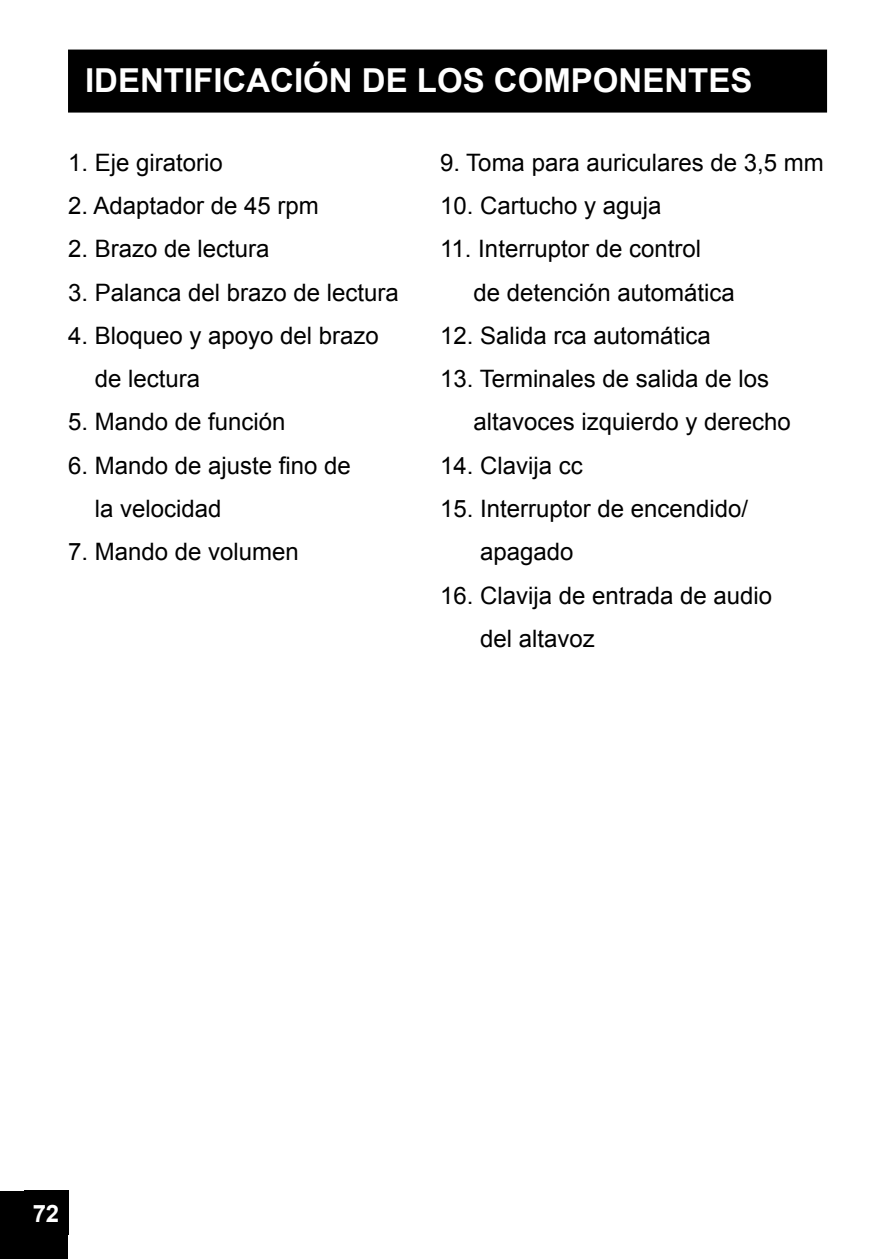
<style>
.page{position:relative;width:893px;height:1259px;background:#fff}
.page>*{position:absolute;margin:0;border:0;box-sizing:border-box;transform-origin:0 0}
.t1{font:700 33px "Arial";color:#fff}
.t2{font:24px/43.2px "Arial";color:#000}
.t3{font:700 24px "Arial";color:#fff}
</style>
<div class="page">
<div style="left:0;top:1191px;width:68px;height:68px;background:#000"></div>
<div style="left:68px;top:50px;width:759px;height:63px;background:#000"></div>
<h1 class="t1" style="left:85px;top:68px;width:669px">IDENTIFICACIÓN DE LOS COMPONENTES</h1>
<p class="t2" style="left:68px;top:143px;width:156px">1. Eje giratorio</p>
<p class="t2" style="left:440px;top:143px;width:385px">9. Toma para auriculares de 3,5 mm</p>
<p class="t2" style="left:68px;top:186px;width:252px">2. Adaptador de 45 rpm</p>
<p class="t2" style="left:440px;top:186px;width:223px">10. Cartucho y aguja</p>
<p class="t2" style="left:68px;top:227px;width:203px">2. Brazo de lectura</p>
<p class="t2" style="left:440px;top:227px;width:263px">11. Interruptor de control</p>
<p class="t2" style="left:68px;top:271px;width:332px">3. Palanca del brazo de lectura</p>
<p class="t2" style="left:473px;top:271px;width:263px">de detención automática</p>
<p class="t2" style="left:68px;top:314px;width:312px">4. Bloqueo y apoyo del brazo</p>
<p class="t2" style="left:440px;top:314px;width:272px">12. Salida rca automática</p>
<p class="t2" style="left:95px;top:359px;width:107px">de lectura</p>
<p class="t2" style="left:440px;top:359px;width:331px">13. Terminales de salida de los</p>
<p class="t2" style="left:68px;top:401px;width:219px">5. Mando de función</p>
<p class="t2" style="left:473px;top:401px;width:319px">altavoces izquierdo y derecho</p>
<p class="t2" style="left:68px;top:444px;width:284px">6. Mando de ajuste fino de</p>
<p class="t2" style="left:440px;top:444px;width:144px">14. Clavija cc</p>
<p class="t2" style="left:95px;top:489px;width:128px">la velocidad</p>
<p class="t2" style="left:440px;top:489px;width:310px">15. Interruptor de encendido/</p>
<p class="t2" style="left:68px;top:532px;width:232px">7. Mando de volumen</p>
<p class="t2" style="left:480px;top:532px;width:95px">apagado</p>
<p class="t2" style="left:480px;top:576px;width:294px;text-indent:-40px">16. Clavija de entrada de audio del altavoz</p>
<p class="t3" style="left:33px;top:1204px;width:28px">72</p>
</div>
